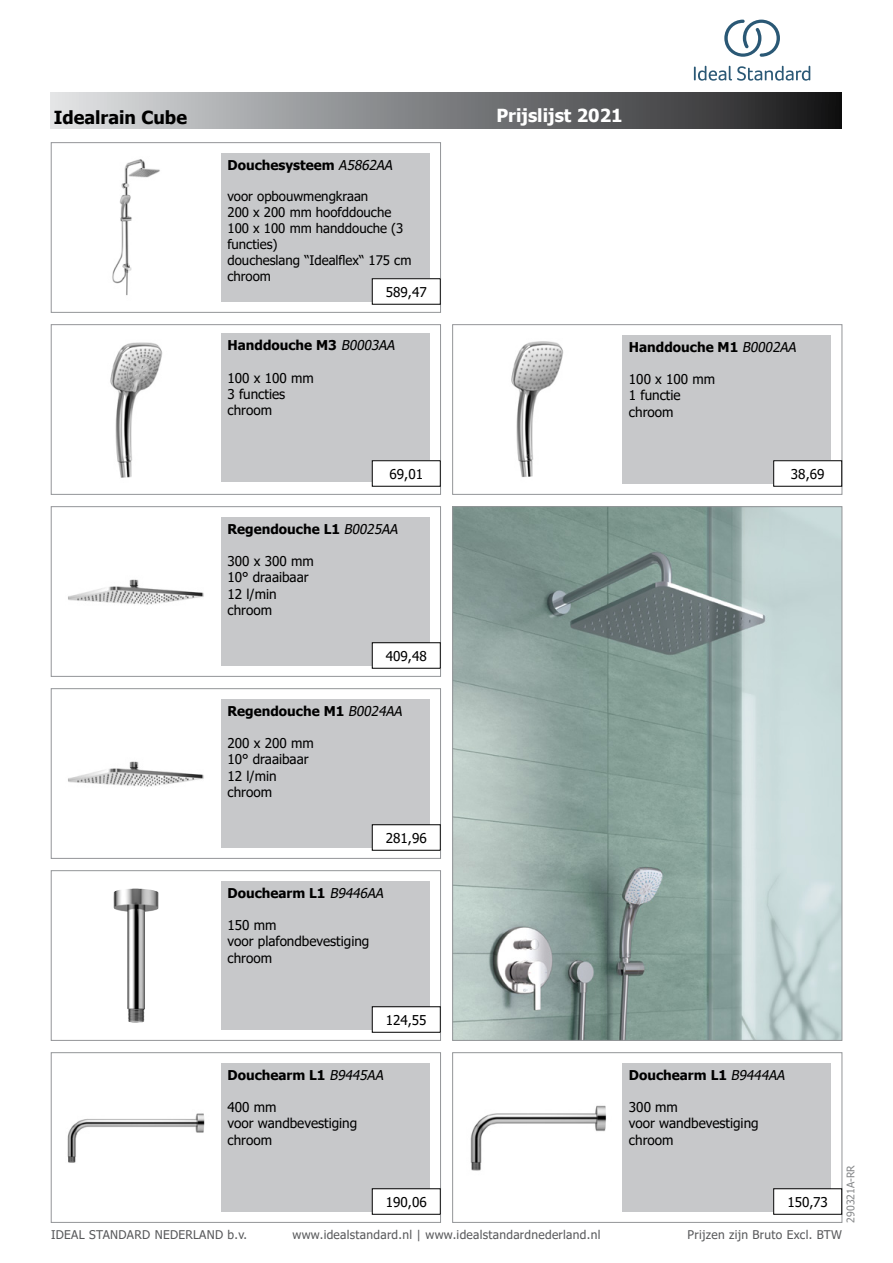
<style>
.page{position:relative;width:893px;height:1263px;background:#fff}
.page>*{position:absolute;margin:0;border:0;box-sizing:border-box;transform-origin:0 0}
.t1{font:700 18px "Tahoma";color:#fff}
.t2{font:700 18px "Tahoma";color:#000}
.t3{font:13.5px/16.2px "Tahoma";color:#000}
.t4{font:700 13.5px "Tahoma";color:#000}
.t5{font:13.2px/15.9px "Tahoma";color:#000}
.t6{font:12px "Tahoma";letter-spacing:.025em;color:#58595b}
.t7{font:10.5px "Tahoma";color:#86888a}
.s1{font-weight:400;font-style:italic}
</style>
<div class="page">
<div style="left:51px;top:92px;width:791px;height:37px;background:linear-gradient(to right,#dee1e3,#1a1a1b)"></div>
<div style="left:51px;top:142px;width:390px;height:171px;border:1px solid #939598"></div>
<img style="left:112px;top:159px;width:48px;height:137px">
<div style="left:221px;top:153px;width:209px;height:149px;background:#c7c8ca"></div>
<div style="left:51px;top:324px;width:390px;height:171px;border:1px solid #939598"></div>
<div style="left:51px;top:506px;width:390px;height:170px;border:1px solid #939598"></div>
<div style="left:51px;top:688px;width:390px;height:170px;border:1px solid #939598"></div>
<img style="left:68px;top:761px;width:136px;height:26px">
<div style="left:221px;top:699px;width:209px;height:149px;background:#c7c8ca"></div>
<img style="left:68px;top:579px;width:136px;height:26px">
<div style="left:221px;top:517px;width:209px;height:149px;background:#c7c8ca"></div>
<img style="left:110px;top:342px;width:53px;height:136px">
<div style="left:221px;top:333px;width:209px;height:149px;background:#c7c8ca"></div>
<div style="left:452px;top:324px;width:390px;height:171px;border:1px solid #939598"></div>
<img style="left:511px;top:341px;width:53px;height:136px">
<div style="left:622px;top:335px;width:209px;height:149px;background:#c7c8ca"></div>
<img style="left:454px;top:508px;width:386px;height:530px">
<div style="left:452px;top:1052px;width:390px;height:170px;border:1px solid #939598"></div>
<img style="left:470px;top:1105px;width:136px;height:66px">
<div style="left:622px;top:1063px;width:209px;height:149px;background:#c7c8ca"></div>
<div style="left:51px;top:1052px;width:390px;height:170px;border:1px solid #939598"></div>
<img style="left:67px;top:1113px;width:138px;height:50px">
<div style="left:221px;top:1063px;width:209px;height:149px;background:#c7c8ca"></div>
<div style="left:51px;top:870px;width:390px;height:170px;border:1px solid #939598"></div>
<img style="left:113px;top:888px;width:46px;height:135px">
<div style="left:221px;top:881px;width:209px;height:149px;background:#c7c8ca"></div>
<div style="left:372px;top:279px;width:68px;height:25px;background:#fff"></div>
<div style="left:372px;top:461px;width:68px;height:25px;background:#fff"></div>
<div style="left:372px;top:460px;width:68px;height:26px;border:1px solid #000"></div>
<div style="left:372px;top:825px;width:68px;height:25px;background:#fff"></div>
<div style="left:372px;top:824px;width:68px;height:26px;border:1px solid #000"></div>
<div style="left:372px;top:643px;width:68px;height:25px;background:#fff"></div>
<div style="left:372px;top:642px;width:68px;height:26px;border:1px solid #000"></div>
<div style="left:774px;top:461px;width:68px;height:25px;background:#fff"></div>
<div style="left:773px;top:460px;width:69px;height:26px;border:1px solid #000"></div>
<div style="left:372px;top:1007px;width:68px;height:25px;background:#fff"></div>
<div style="left:372px;top:1006px;width:68px;height:26px;border:1px solid #000"></div>
<div style="left:774px;top:1189px;width:68px;height:25px;background:#fff"></div>
<div style="left:773px;top:1188px;width:69px;height:26px;border:1px solid #000"></div>
<div style="left:372px;top:1189px;width:68px;height:25px;background:#fff"></div>
<div style="left:372px;top:1188px;width:68px;height:26px;border:1px solid #000"></div>
<svg style="left:694px;top:66px;width:116px;height:15px"></svg>
<svg style="left:724px;top:20px;width:56px;height:37px"></svg>
<h1 class="t2" style="left:54px;top:105px;width:135px">Idealrain Cube</h1>
<p class="t4" style="left:227px;top:155px;width:170px">Douchesysteem <span class="s1">A5862AA</span></p>
<p class="t5" style="left:227px;top:189px;width:185px">voor opbouwmengkraan<br>200 x 200 mm hoofddouche<br>100 x 100 mm handdouche (3 functies)<br>doucheslang “Idealflex“ 175 cm chroom</p>
<p class="t3" style="left:386px;top:284px;width:42px">589,47</p>
<p class="t4" style="left:227px;top:336px;width:172px">Handdouche M3 <span class="s1">B0003AA</span></p>
<p class="t3" style="left:227px;top:370px;width:88px">100 x 100 mm<br>3 functies chroom</p>
<p class="t3" style="left:389px;top:466px;width:35px">69,01</p>
<p class="t4" style="left:227px;top:519px;width:175px">Regendouche L1 <span class="s1">B0025AA</span></p>
<p class="t3" style="left:227px;top:554px;width:88px">300 x 300 mm<br>10° draaibaar<br>12 l/min chroom</p>
<p class="t3" style="left:386px;top:648px;width:42px">409,48</p>
<p class="t4" style="left:227px;top:701px;width:179px">Regendouche M1 <span class="s1">B0024AA</span></p>
<p class="t3" style="left:227px;top:736px;width:88px">200 x 200 mm<br>10° draaibaar<br>12 l/min chroom</p>
<p class="t3" style="left:386px;top:830px;width:42px">281,96</p>
<p class="t4" style="left:227px;top:883px;width:161px">Douchearm L1 <span class="s1">B9446AA</span></p>
<p class="t3" style="left:227px;top:918px;width:143px">150 mm<br>voor plafondbevestiging chroom</p>
<h1 class="t1" style="left:496px;top:103px;width:128px">Prijslijst 2021</h1>
<p class="t4" style="left:629px;top:337px;width:172px">Handdouche M1 <span class="s1">B0002AA</span></p>
<p class="t3" style="left:629px;top:372px;width:88px">100 x 100 mm<br>1 functie chroom</p>
<p class="t3" style="left:791px;top:466px;width:35px">38,69</p>
<p class="t3" style="left:386px;top:1012px;width:42px">124,55</p>
<p class="t4" style="left:227px;top:1065px;width:161px">Douchearm L1 <span class="s1">B9445AA</span></p>
<p class="t3" style="left:227px;top:1100px;width:131px">400 mm<br>voor wandbevestiging chroom</p>
<p class="t4" style="left:629px;top:1065px;width:161px">Douchearm L1 <span class="s1">B9444AA</span></p>
<p class="t3" style="left:629px;top:1100px;width:131px">300 mm<br>voor wandbevestiging chroom</p>
<p class="t3" style="left:386px;top:1194px;width:42px">190,06</p>
<p class="t3" style="left:787px;top:1194px;width:42px">150,73</p>
<p class="t7" style="left:844px;top:1222px;width:59px;rotate:-90deg">290321A-RR</p>
<p class="t6" style="left:51px;top:1227px;width:198px">IDEAL STANDARD NEDERLAND b.v.</p>
<p class="t6" style="left:292px;top:1227px;width:309px">www.idealstandard.nl | www.idealstandardnederland.nl</p>
<p class="t6" style="left:688px;top:1227px;width:156px">Prijzen zijn Bruto Excl. BTW</p>
</div>
